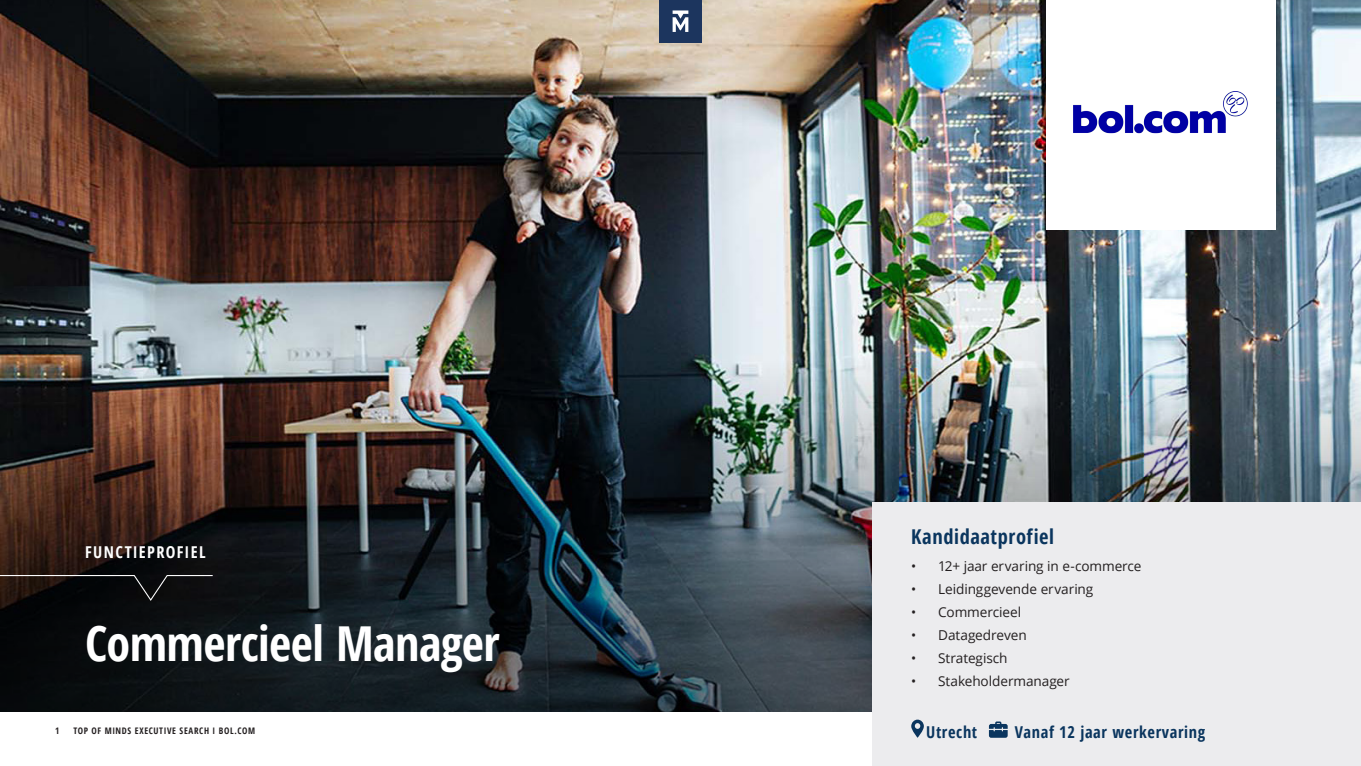
<style>
.page{position:relative;width:1361px;height:766px;background:#fff}
.page>*{position:absolute;margin:0;border:0;box-sizing:border-box;transform-origin:0 0}
.Page_header_kopie{font:700 condensed 48.15px "Open Sans";letter-spacing:-.01em;color:#fff}
.t1{font:700 condensed 20.4px "Open Sans";letter-spacing:.03em;color:#0a355e}
.t2{font:700 condensed 16.35px "Open Sans";letter-spacing:.04em;color:#0a355e}
.t3{font:700 condensed 16.27px "Open Sans";letter-spacing:.08em;color:#fff}
.t4{font:13.65px "Open Sans";letter-spacing:-.005em;color:#231f20}
.t5{font:700 condensed 9px "Open Sans";letter-spacing:.07em;color:#231f20}
</style>
<div class="page">
<img style="left:0;top:0;width:1361px;height:332px">
<img style="left:0;top:332px;width:1361px;height:379px">
<svg style="left:0;top:574px;width:214px;height:27px;background:#191616"></svg>
<div style="left:872px;top:502px;width:489px;height:263px;background:#ececee"></div>
<svg style="left:911px;top:719px;width:13px;height:18px"></svg>
<svg style="left:989px;top:721px;width:18px;height:16px"></svg>
<div style="left:1046px;top:0;width:230px;height:229px;background:#fff"></div>
<img style="left:1073px;top:92px;width:175px;height:42px">
<div style="left:659px;top:0;width:43px;height:43px;background:#1c355e"></div>
<svg style="left:672px;top:10px;width:16px;height:22px"></svg>
<p class="t3" style="left:85px;top:540px;width:122px">FUNCTIEPROFIEL</p>
<p class="Page_header_kopie" style="left:85px;top:610px;width:416px">Commercieel Manager</p>
<p class="t1" style="left:911px;top:522px;width:144px">Kandidaatprofiel</p>
<p class="t4" style="left:911px;top:556px;width:232px">• 12+ jaar ervaring in e-commerce</p>
<p class="t4" style="left:911px;top:579px;width:184px">• Leidinggevende ervaring</p>
<p class="t4" style="left:911px;top:602px;width:112px">• Commercieel</p>
<p class="t4" style="left:911px;top:625px;width:117px">• Datagedreven</p>
<p class="t4" style="left:911px;top:648px;width:98px">• Strategisch</p>
<p class="t4" style="left:911px;top:672px;width:160px">• Stakeholdermanager</p>
<p class="t5" style="left:55px;top:724px;width:6px">1</p>
<p class="t5" style="left:73px;top:724px;width:183px">TOP OF MINDS EXECUTIVE SEARCH I BOL.COM</p>
<p class="t2" style="left:926px;top:720px;width:53px">Utrecht</p>
<p class="t2" style="left:1015px;top:720px;width:192px">Vanaf 12 jaar werkervaring</p>
</div>
